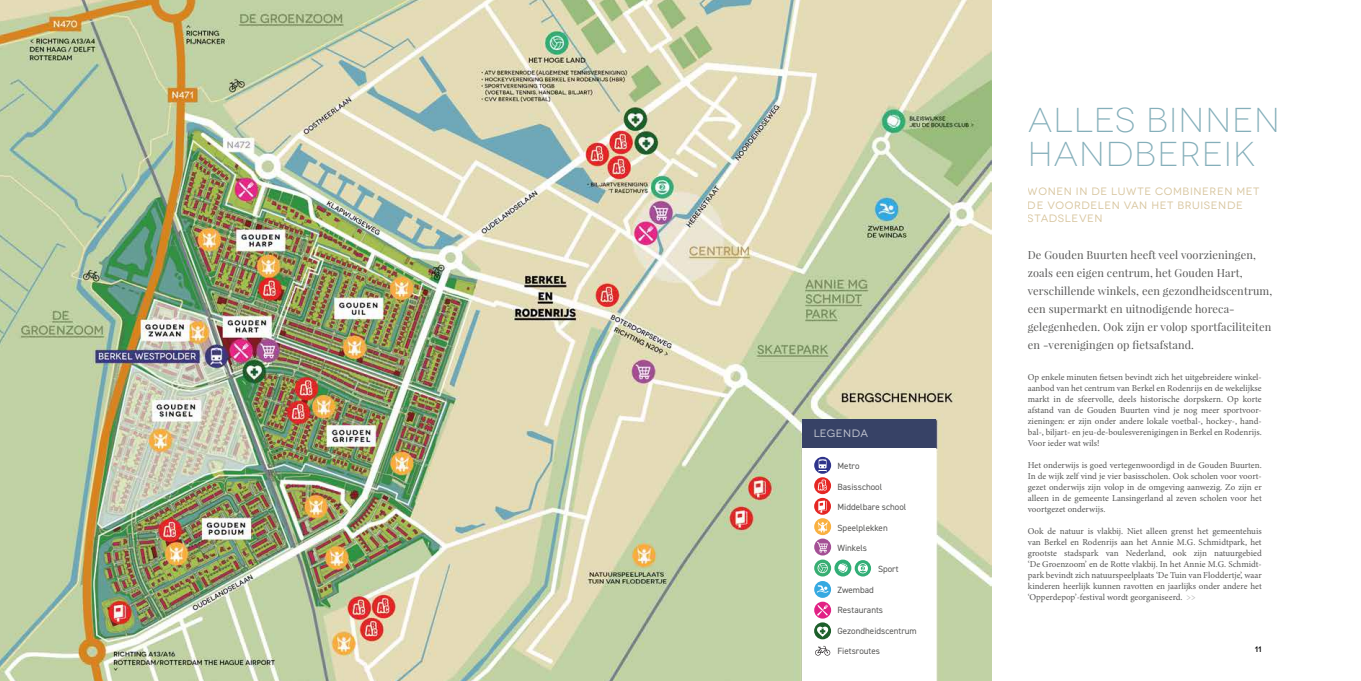
<style>
.page{position:relative;width:1361px;height:681px;background:#fff}
.page>*{position:absolute;margin:0;border:0;box-sizing:border-box;transform-origin:0 0}
.t1{font:300 34.5px/34.5px "Novecentowide";letter-spacing:.03em;color:#85afba}
.t2{font:11px/18px "Playfair Display";letter-spacing:.01em;color:#575756}
.t3{font:10.7px/13.8px "Novecentowide";letter-spacing:.06em;color:#c8ae77}
.t4{font:10.7px "Novecentowide";letter-spacing:.06em;color:#fff}
.t5{font:9px/11px "Minion Pro";color:#575756;text-align:justify}
.t6{font:9px "DIN2014";color:#575756}
.t7{font:9px "Novecentowide";color:#bcbcbc}
.t8{font:500 8px "Novecentowide";color:#000}
</style>
<div class="page">
<img style="left:0;top:0;width:991px;height:680px">
<div style="left:802px;top:448px;width:134px;height:232px;background:#fff"></div>
<svg style="left:814px;top:538px;width:17px;height:17px"></svg>
<svg style="left:817px;top:541px;width:11px;height:11px"></svg>
<svg style="left:814px;top:456px;width:17px;height:17px"></svg>
<svg style="left:817px;top:459px;width:10px;height:13px"></svg>
<svg style="left:814px;top:518px;width:17px;height:17px"></svg>
<svg style="left:818px;top:521px;width:9px;height:11px"></svg>
<svg style="left:814px;top:559px;width:17px;height:17px"></svg>
<svg style="left:817px;top:562px;width:11px;height:11px"></svg>
<svg style="left:814px;top:601px;width:17px;height:17px"></svg>
<svg style="left:817px;top:604px;width:11px;height:11px"></svg>
<svg style="left:815px;top:645px;width:15px;height:10px"></svg>
<svg style="left:854px;top:560px;width:17px;height:16px"></svg>
<svg style="left:858px;top:563px;width:10px;height:10px"></svg>
<div style="left:834px;top:559px;width:17px;height:17px;background:#31ae76;border-radius:50%"></div>
<svg style="left:838px;top:563px;width:10px;height:9px"></svg>
<svg style="left:814px;top:580px;width:17px;height:17px"></svg>
<svg style="left:817px;top:585px;width:11px;height:7px"></svg>
<svg style="left:814px;top:622px;width:17px;height:17px"></svg>
<svg style="left:817px;top:626px;width:11px;height:10px"></svg>
<svg style="left:814px;top:497px;width:17px;height:17px"></svg>
<svg style="left:818px;top:500px;width:9px;height:13px"></svg>
<svg style="left:814px;top:477px;width:17px;height:17px"></svg>
<svg style="left:818px;top:479px;width:8px;height:11px"></svg>
<div style="left:802px;top:419px;width:134px;height:29px;background:#374266"></div>
<p class="t4" style="left:813px;top:427px;width:57px">LEGENDA</p>
<p class="t6" style="left:837px;top:460px;width:24px">Metro</p>
<p class="t6" style="left:837px;top:480px;width:46px">Basisschool</p>
<p class="t6" style="left:837px;top:501px;width:70px">Middelbare school</p>
<p class="t6" style="left:837px;top:522px;width:52px">Speelplekken</p>
<p class="t6" style="left:837px;top:542px;width:31px">Winkels</p>
<p class="t6" style="left:878px;top:563px;width:22px">Sport</p>
<p class="t6" style="left:837px;top:583px;width:38px">Zwembad</p>
<p class="t6" style="left:837px;top:604px;width:47px">Restaurants</p>
<p class="t6" style="left:837px;top:625px;width:81px">Gezondheidscentrum</p>
<p class="t6" style="left:837px;top:645px;width:44px">Fietsroutes</p>
<h1 class="t1" style="left:1028px;top:103px;width:254px">ALLES BINNEN<br>HANDBEREIK</h1>
<p class="t3" style="left:1028px;top:184px;width:233px">WONEN IN DE LUWTE COMBINEREN MET<br>DE VOORDELEN VAN HET BRUISENDE<br>STADSLEVEN</p>
<p class="t2" style="left:1028px;top:245px;width:246px">De Gouden Buurten heeft veel voorzieningen, zoals een eigen centrum, het Gouden Hart, verschillende winkels, een gezondheidscentrum, een supermarkt en uitnodigende horeca&shy;gelegenheden. Ook zijn er volop sportfaciliteiten en -verenigingen op fietsafstand.</p>
<p class="t5" style="left:1028px;top:371px;width:235px">Op enkele minuten fietsen bevindt zich het uitgebreidere winkel&shy;aanbod van het centrum van Berkel en Rodenrijs en de wekelijkse markt in de sfeervolle, deels historische dorpskern. Op korte afstand van de Gouden Buurten vind je nog meer sportvoor&shy;zieningen: er zijn onder andere lokale voetbal-, hockey-, hand&shy;bal-, biljart- en jeu-de-boulesverenigingen in Berkel en Rodenrijs.<br>Voor ieder wat wils!</p>
<p class="t5" style="left:1028px;top:459px;width:235px">Het onderwijs is goed vertegenwoordigd in de Gouden Buurten.<br>In de wijk zelf vind je vier basisscholen. Ook scholen voor voort&shy;gezet onderwijs zijn volop in de omgeving aanwezig. Zo zijn er alleen in de gemeente Lansingerland al zeven scholen voor het voortgezet onderwijs.</p>
<p class="t5" style="left:1028px;top:525px;width:235px">Ook de natuur is vlakbij. Niet alleen grenst het gemeentehuis van Berkel en Rodenrijs aan het Annie M.G. Schmidtpark, het grootste stadspark van Nederland, ook zijn natuurgebied ‘De Groenzoom’ en de Rotte vlakbij. In het Annie M.G. Schmidt&shy;park bevindt zich natuurspeelplaats ‘De Tuin van Floddertje’, waar kinderen heerlijk kunnen ravotten en jaarlijks onder andere het ‘Opperdepop’-festival wordt georganiseerd.</p>
<p class="t7" style="left:1185px;top:592px;width:13px">&gt;&gt;</p>
<p class="t8" style="left:1255px;top:643px;width:8px">11</p>
</div>
